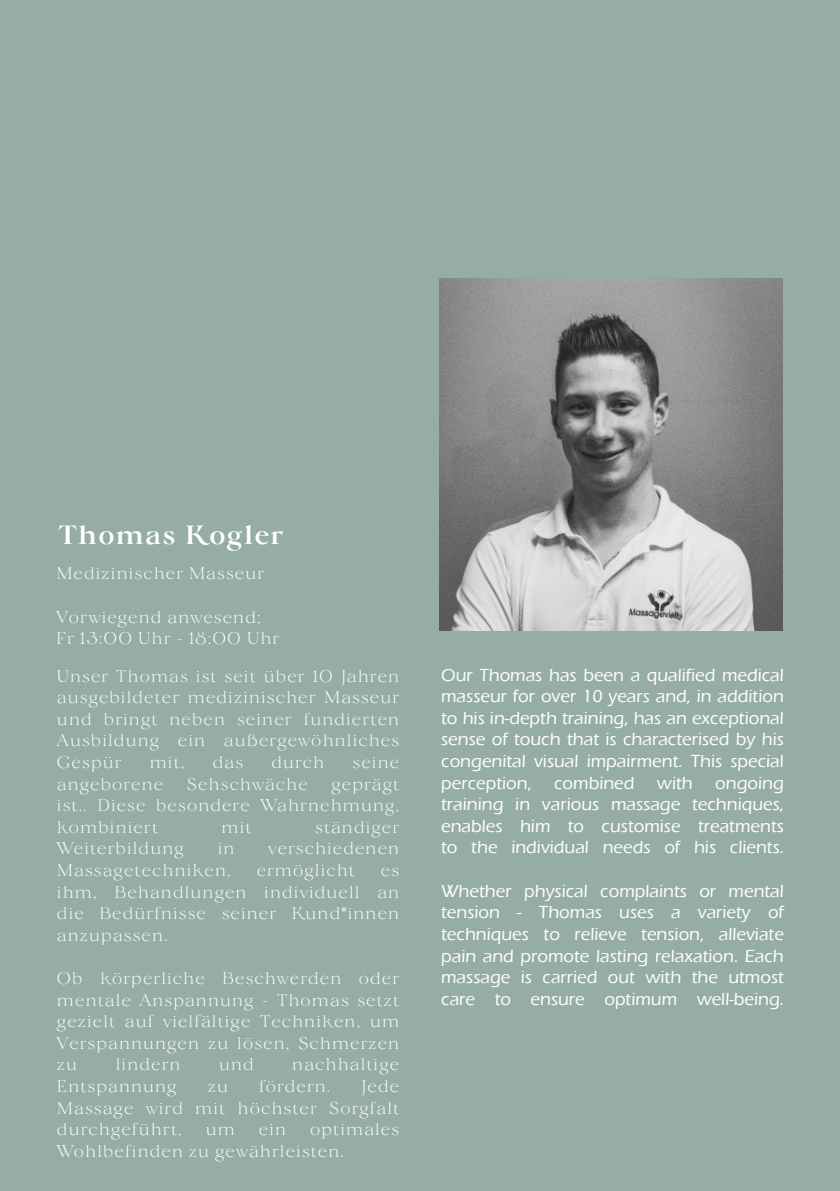
<style>
.page{position:relative;width:840px;height:1191px;background:#fff}
.page>*{position:absolute;margin:0;border:0;box-sizing:border-box;transform-origin:0 0}
.t1{font:700 28px "Velour";letter-spacing:.03em;color:#fff}
.t2{font:300 18px/21.6px "Velour";letter-spacing:.03em;color:#fff;text-align:justify}
.t3{font:500 18px/21.6px "Eras ITC";color:#fff;text-align:justify}
</style>
<div class="page">
<div style="left:0;top:0;width:839px;height:1191px;background:#96aca7"></div>
<img style="left:439px;top:278px;width:343px;height:352px">
<p class="t1" style="left:58px;top:519px;width:227px">Thomas Kogler</p>
<p class="t2" style="left:56px;top:563px;width:210px">Medizinischer Masseur</p>
<p class="t2" style="left:56px;top:606px;width:206px">Vorwiegend anwesend;</p>
<p class="t2" style="left:56px;top:628px;width:225px">Fr 13:00 Uhr - 18:00 Uhr</p>
<p class="t2" style="left:57px;top:665px;width:344px">Unser Thomas ist seit über 10 Jahren ausgebildeter medizinischer Masseur und bringt neben seiner fundierten Ausbildung ein außergewöhnliches Gespür</p>
<p class="t2" style="left:149px;top:751px;width:37px">mit,</p>
<p class="t2" style="left:212px;top:751px;width:32px">das</p>
<p class="t2" style="left:271px;top:751px;width:55px">durch</p>
<p class="t2" style="left:352px;top:751px;width:49px">seine</p>
<p class="t2" style="left:57px;top:773px;width:108px">angeborene</p>
<p class="t2" style="left:186px;top:773px;width:123px">Sehschwäche</p>
<p class="t2" style="left:57px;top:773px;width:344px;text-indent:274px">geprägt ist.. Diese besondere Wahrnehmung, kombiniert</p>
<p class="t2" style="left:221px;top:816px;width:32px">mit</p>
<p class="t2" style="left:314px;top:816px;width:86px">ständiger</p>
<p class="t2" style="left:57px;top:838px;width:129px">Weiterbildung</p>
<p class="t2" style="left:217px;top:838px;width:19px">in</p>
<p class="t2" style="left:268px;top:838px;width:133px">verschiedenen</p>
<p class="t2" style="left:57px;top:859px;width:176px">Massagetechniken,</p>
<p class="t2" style="left:256px;top:859px;width:100px">ermöglicht</p>
<p class="t2" style="left:57px;top:859px;width:344px;text-indent:324px">es ihm, Behandlungen individuell an die Bedürfnisse seiner Kund*innen anzupassen.</p>
<p class="t2" style="left:57px;top:967px;width:344px">Ob körperliche Beschwerden oder mentale Anspannung - Thomas setzt gezielt auf vielfältige Techniken, um Verspannungen zu lösen, Schmerzen zu</p>
<p class="t2" style="left:115px;top:1054px;width:67px">lindern</p>
<p class="t2" style="left:218px;top:1054px;width:37px">und</p>
<p class="t2" style="left:292px;top:1054px;width:109px">nachhaltige</p>
<p class="t2" style="left:57px;top:1075px;width:122px">Entspannung</p>
<p class="t2" style="left:207px;top:1075px;width:22px">zu</p>
<p class="t2" style="left:258px;top:1075px;width:73px">fördern.</p>
<p class="t2" style="left:57px;top:1075px;width:344px;text-indent:304px">Jede Massage wird mit höchster Sorgfalt durchgeführt,</p>
<p class="t2" style="left:57px;top:1118px;width:344px;text-indent:253px">optimales<br>Wohlbefinden zu gewährleisten.</p>
<p class="t2" style="left:205px;top:1118px;width:31px">um</p>
<p class="t2" style="left:258px;top:1118px;width:29px">ein</p>
<p class="t3" style="left:441px;top:664px;width:344px">Our Thomas has been a qualified medical masseur for over 10 years and, in addition to his in-depth training, has an exceptional sense of touch that is characterised by his congenital visual impairment. This special perception, combined with ongoing training in various massage techniques, enables him to customise treatments to the individual needs of his clients.</p>
<p class="t3" style="left:441px;top:880px;width:344px">Whether physical complaints or mental tension - Thomas uses a variety of techniques to relieve tension, alleviate pain and promote lasting relaxation. Each massage is carried out with the utmost care to ensure optimum well-being.</p>
</div>
